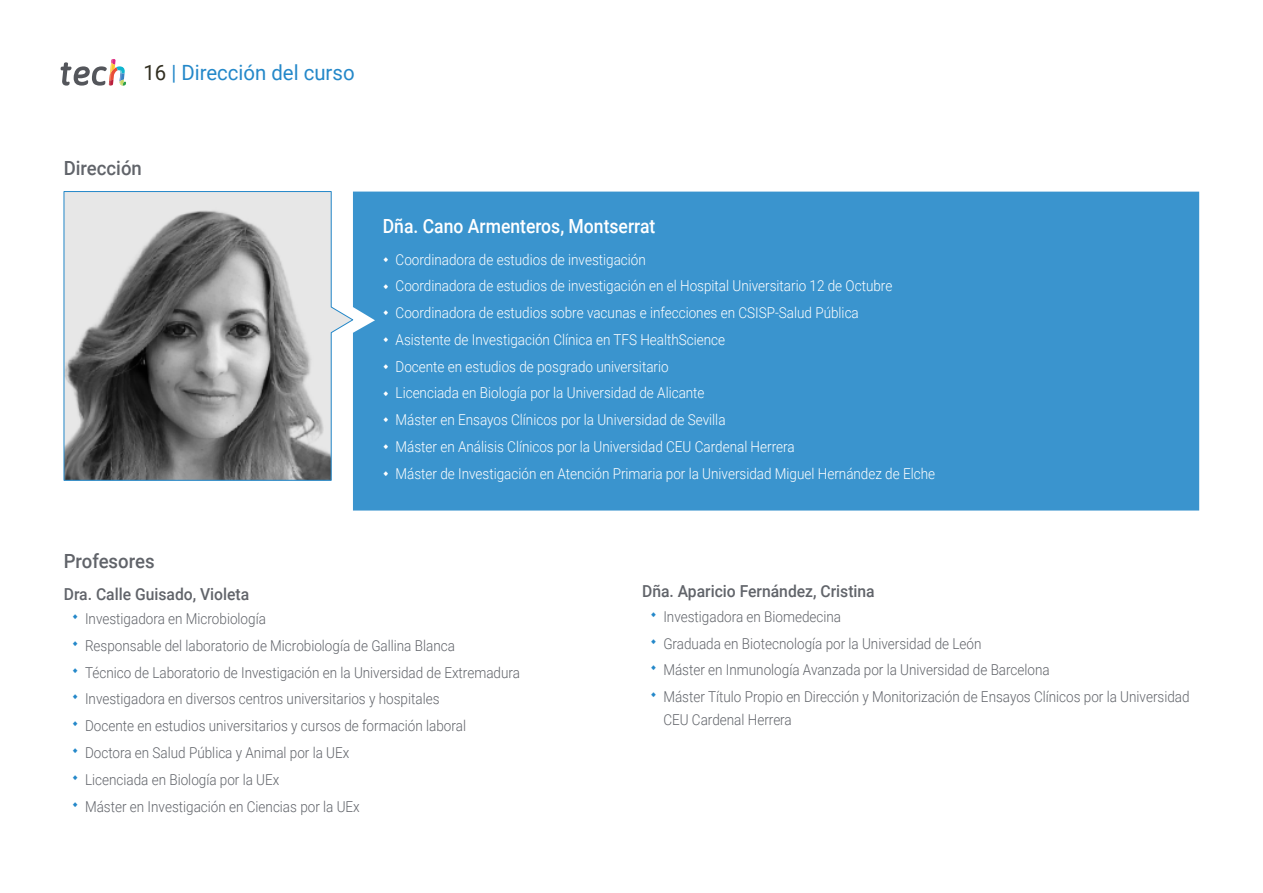
<style>
.page{position:relative;width:1263px;height:893px;background:#fff}
.page>*{position:absolute;margin:0;border:0;box-sizing:border-box;transform-origin:0 0}
.t1{font:21px "Roboto";color:#2488c9}
.t2{font:500 19.5px "Roboto";color:#fff;scale:.9 1}
.t3{font:500 19.5px "Roboto";color:#61646a;scale:.95 1}
.t4{font:500 16.5px "Roboto";color:#61646a;scale:.95 1}
.t5{font:300 15px/26.7px "Roboto";color:#61646a;scale:.9 1}
.t6{font:300 15px/26.7px "Roboto";color:#fff;scale:.9 1}
.s1{color:#312e20}
</style>
<div class="page">
<svg style="left:61px;top:59px;width:65px;height:27px"></svg>
<div style="left:353px;top:192px;width:846px;height:319px;background:#3a94ce"></div>
<svg style="left:63px;top:191px;width:291px;height:290px;background:#9a9b9c"></svg>
<svg style="left:384px;top:257px;width:4px;height:5px"></svg>
<svg style="left:384px;top:284px;width:4px;height:5px"></svg>
<svg style="left:384px;top:310px;width:4px;height:5px"></svg>
<svg style="left:384px;top:337px;width:4px;height:5px"></svg>
<svg style="left:384px;top:364px;width:4px;height:5px"></svg>
<svg style="left:384px;top:391px;width:4px;height:5px"></svg>
<svg style="left:384px;top:417px;width:4px;height:5px"></svg>
<svg style="left:384px;top:444px;width:4px;height:5px"></svg>
<svg style="left:384px;top:471px;width:4px;height:5px"></svg>
<h1 class="t1" style="left:144px;top:57px;width:213px"><span class="s1">16</span> | Dirección del curso</h1>
<h2 class="t3" style="left:64px;top:154px;width:84px">Dirección</h2>
<h2 class="t3" style="left:64px;top:547px;width:97px">Profesores</h2>
<h2 class="t2" style="left:383px;top:212px;width:304px">Dña. Cano Armenteros, Montserrat</h2>
<p class="t6" style="left:396px;top:245px;width:601px">Coordinadora de estudios de investigación<br>Coordinadora de estudios de investigación en el Hospital Universitario 12 de Octubre Coordinadora de estudios sobre vacunas e infecciones en CSISP-Salud Pública<br>Asistente de Investigación Clínica en TFS HealthScience<br>Docente en estudios de posgrado universitario<br>Licenciada en Biología por la Universidad de Alicante<br>Máster en Ensayos Clínicos por la Universidad de Sevilla<br>Máster en Análisis Clínicos por la Universidad CEU Cardenal Herrera<br>Máster de Investigación en Atención Primaria por la Universidad Miguel Hernández de Elche</p>
<p class="t4" style="left:64px;top:582px;width:197px">Dra. Calle Guisado, Violeta</p>
<p class="t5" style="left:85px;top:605px;width:485px">Investigadora en Microbiología<br>Responsable del laboratorio de Microbiología de Gallina Blanca<br>Técnico de Laboratorio de Investigación en la Universidad de Extremadura Investigadora en diversos centros universitarios y hospitales<br>Docente en estudios universitarios y cursos de formación laboral<br>Doctora en Salud Pública y Animal por la UEx<br>Licenciada en Biología por la UEx<br>Máster en Investigación en Ciencias por la UEx</p>
<p class="t4" style="left:642px;top:580px;width:246px">Dña. Aparicio Fernández, Cristina</p>
<p class="t5" style="left:663px;top:603px;width:586px">Investigadora en Biomedecina<br>Graduada en Biotecnología por la Universidad de León<br>Máster en Inmunología Avanzada por la Universidad de Barcelona<br>Máster Título Propio en Dirección y Monitorización de Ensayos Clínicos por la Universidad</p>
<p class="t5" style="left:663px;top:705px;width:144px">CEU Cardenal Herrera</p>
</div>
